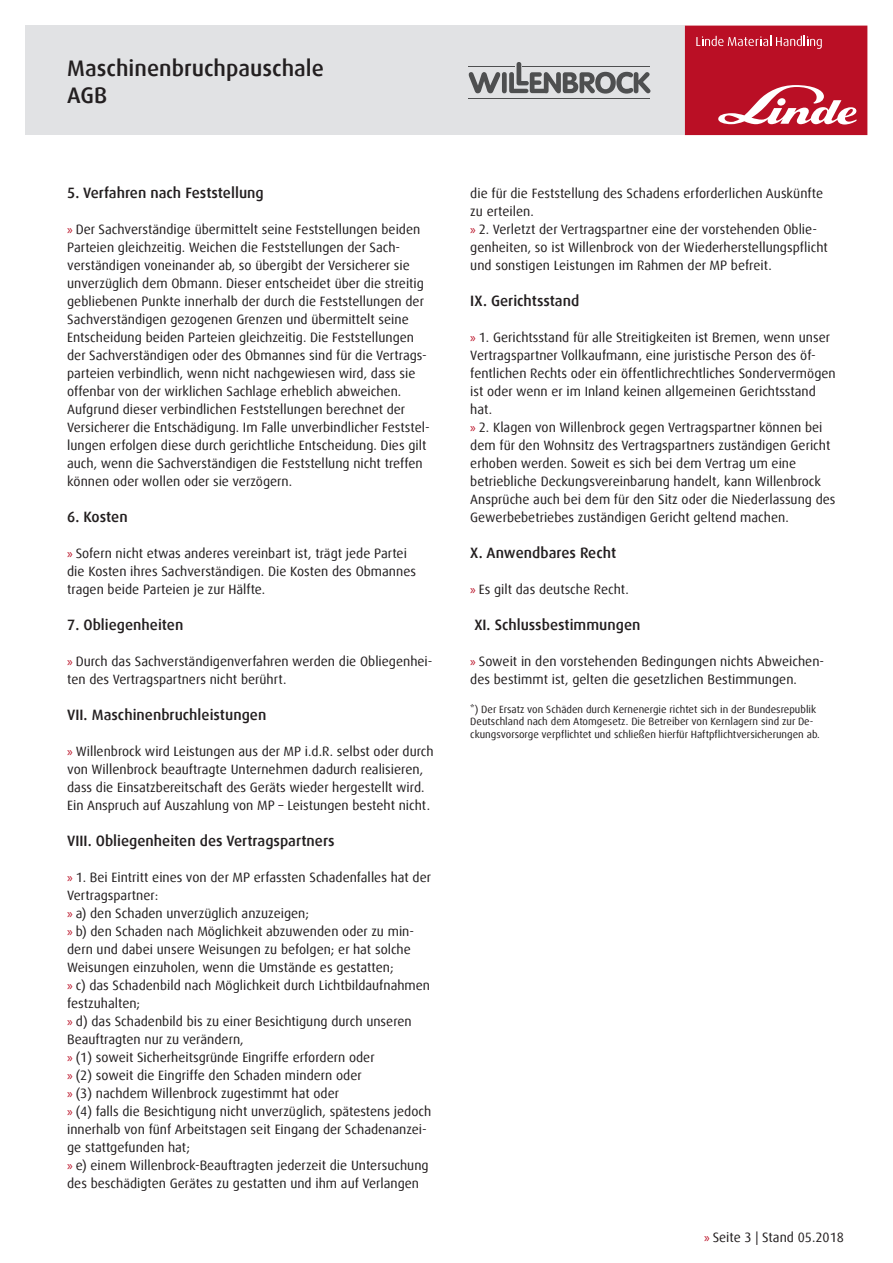
<style>
.page{position:relative;width:893px;height:1263px;background:#fff}
.page>*{position:absolute;margin:0;border:0;box-sizing:border-box;transform-origin:0 0}
.t1{font:500 22.5px/27px "Dax Offc Pro";color:#231f20}
.t2{font:500 15px "Dax Offc Pro";color:#231f20}
.t3{font:13.5px/18px "Dax Offc Pro";color:#231f20}
.t4{font:10.5px/12.6px "Dax Offc Pro";color:#231f20}
.s1{font-family:"Myriad Pro";color:#ba0f25}
</style>
<div class="page">
<div style="left:26px;top:26px;width:659px;height:109px;background:#e1e2e4"></div>
<svg style="left:469px;top:72px;width:31px;height:21px"></svg>
<div style="left:502px;top:72px;width:5px;height:21px;background:#4e4f50;border-radius:2px"></div>
<svg style="left:509px;top:62px;width:141px;height:32px"></svg>
<hr style="left:523px;top:67px;width:127px;height:1px;background:#4e4f50">
<hr style="left:468px;top:67px;width:47px;height:1px;background:#4e4f50">
<hr style="left:468px;top:98px;width:182px;height:1px;background:#4e4f50">
<svg style="left:685px;top:26px;width:182px;height:109px"></svg>
<h1 class="t1" style="left:67px;top:55px;width:258px">Maschinenbruchpauschale<br>AGB</h1>
<p class="t2" style="left:67px;top:183px;width:198px">5. Verfahren nach Feststellung</p>
<p class="t3" style="left:67px;top:220px;width:364px"><span class="s1">»</span> Der Sachverständige übermittelt seine Feststellungen beiden Parteien gleichzeitig. Weichen die Feststellungen der Sach&shy;verständigen voneinander ab, so übergibt der Versicherer sie unverzüglich dem Obmann. Dieser entscheidet über die streitig gebliebenen Punkte innerhalb der durch die Feststellungen der Sachverständigen gezogenen Grenzen und übermittelt seine Entscheidung beiden Parteien gleichzeitig. Die Feststellungen der Sachverständigen oder des Obmannes sind für die Vertrags&shy;parteien verbindlich, wenn nicht nachgewiesen wird, dass sie offenbar von der wirklichen Sachlage erheblich abweichen.<br>Aufgrund dieser verbindlichen Feststellungen berechnet der Versicherer die Entschädigung. Im Falle unverbindlicher Feststel&shy;lungen erfolgen diese durch gerichtliche Entscheidung. Dies gilt auch, wenn die Sachverständigen die Feststellung nicht treffen können oder wollen oder sie verzögern.</p>
<p class="t2" style="left:67px;top:507px;width:62px">6. Kosten</p>
<p class="t3" style="left:67px;top:544px;width:350px"><span class="s1">»</span> Sofern nicht etwas anderes vereinbart ist, trägt jede Partei die Kosten ihres Sachverständigen. Die Kosten des Obmannes tragen beide Parteien je zur Hälfte.</p>
<p class="t2" style="left:67px;top:615px;width:118px">7. Obliegenheiten</p>
<p class="t3" style="left:67px;top:652px;width:367px"><span class="s1">»</span> Durch das Sachverständigenverfahren werden die Obliegenhei&shy;ten des Vertragspartners nicht berührt.</p>
<p class="t2" style="left:67px;top:705px;width:201px">VII. Maschinenbruchleistungen</p>
<p class="t3" style="left:67px;top:742px;width:368px"><span class="s1">»</span> Willenbrock wird Leistungen aus der MP i.d.R. selbst oder durch von Willenbrock beauftragte Unternehmen dadurch realisieren, dass die Einsatzbereitschaft des Geräts wieder hergestellt wird.<br>Ein Anspruch auf Auszahlung von MP – Leistungen besteht nicht.</p>
<p class="t2" style="left:67px;top:831px;width:269px">VIII. Obliegenheiten des Vertragspartners</p>
<p class="t3" style="left:67px;top:868px;width:366px"><span class="s1">»</span> 1. Bei Eintritt eines von der MP erfassten Schadenfalles hat der Vertragspartner:<br><span class="s1">»</span> a) den Schaden unverzüglich anzuzeigen;<br><span class="s1">»</span> b) den Schaden nach Möglichkeit abzuwenden oder zu min&shy;dern und dabei unsere Weisungen zu befolgen; er hat solche Weisungen einzuholen, wenn die Umstände es gestatten;<br><span class="s1">»</span> c) das Schadenbild nach Möglichkeit durch Lichtbildaufnahmen festzuhalten;<br><span class="s1">»</span> d) das Schadenbild bis zu einer Besichtigung durch unseren Beauftragten nur zu verändern,<br><span class="s1">»</span> (1) soweit Sicherheitsgründe Eingriffe erfordern oder<br><span class="s1">»</span> (2) soweit die Eingriffe den Schaden mindern oder<br><span class="s1">»</span> (3) nachdem Willenbrock zugestimmt hat oder<br><span class="s1">»</span> (4) falls die Besichtigung nicht unverzüglich, spätestens jedoch innerhalb von fünf Arbeitstagen seit Eingang der Schadenanzei&shy;ge stattgefunden hat;<br><span class="s1">»</span> e) einem Willenbrock-Beauftragten jederzeit die Untersuchung des beschädigten Gerätes zu gestatten und ihm auf Verlangen</p>
<p class="t3" style="left:470px;top:184px;width:359px">die für die Feststellung des Schadens erforderlichen Auskünfte zu erteilen.<br><span class="s1">»</span> 2. Verletzt der Vertragspartner eine der vorstehenden Oblie&shy;genheiten, so ist Willenbrock von der Wiederherstellungspflicht und sonstigen Leistungen im Rahmen der MP befreit.</p>
<p class="t2" style="left:470px;top:291px;width:111px">IX. Gerichtsstand</p>
<p class="t3" style="left:470px;top:328px;width:367px"><span class="s1">»</span> 1. Gerichtsstand für alle Streitigkeiten ist Bremen, wenn unser Vertragspartner Vollkaufmann, eine juristische Person des öf&shy;fentlichen Rechts oder ein öffentlichrechtliches Sondervermögen ist oder wenn er im Inland keinen allgemeinen Gerichtsstand hat.<br><span class="s1">»</span> 2. Klagen von Willenbrock gegen Vertragspartner können bei dem für den Wohnsitz des Vertragspartners zuständigen Gericht erhoben werden. Soweit es sich bei dem Vertrag um eine betriebliche Deckungsvereinbarung handelt, kann Willenbrock Ansprüche auch bei dem für den Sitz oder die Niederlassung des Gewerbebetriebes zuständigen Gericht geltend machen.</p>
<p class="t2" style="left:470px;top:543px;width:147px">X. Anwendbares Recht</p>
<p class="t3" style="left:470px;top:580px;width:160px"><span class="s1">»</span> Es gilt das deutsche Recht.</p>
<p class="t2" style="left:474px;top:615px;width:168px">XI. Schlussbestimmungen</p>
<p class="t3" style="left:470px;top:652px;width:355px"><span class="s1">»</span> Soweit in den vorstehenden Bedingungen nichts Abweichen&shy;des bestimmt ist, gelten die gesetzlichen Bestimmungen.</p>
<p class="t4" style="left:470px;top:703px;width:351px">*) Der Ersatz von Schäden durch Kernenergie richtet sich in der Bundesrepublik<br>Deutschland nach dem Atomgesetz. Die Betreiber von Kernlagern sind zur De&shy;ckungsvorsorge verpflichtet und schließen hierfür Haftpflichtversicherungen ab.</p>
<p class="t3" style="left:704px;top:1228px;width:141px"><span class="s1">»</span> Seite 3 | Stand 05.2018</p>
</div>
